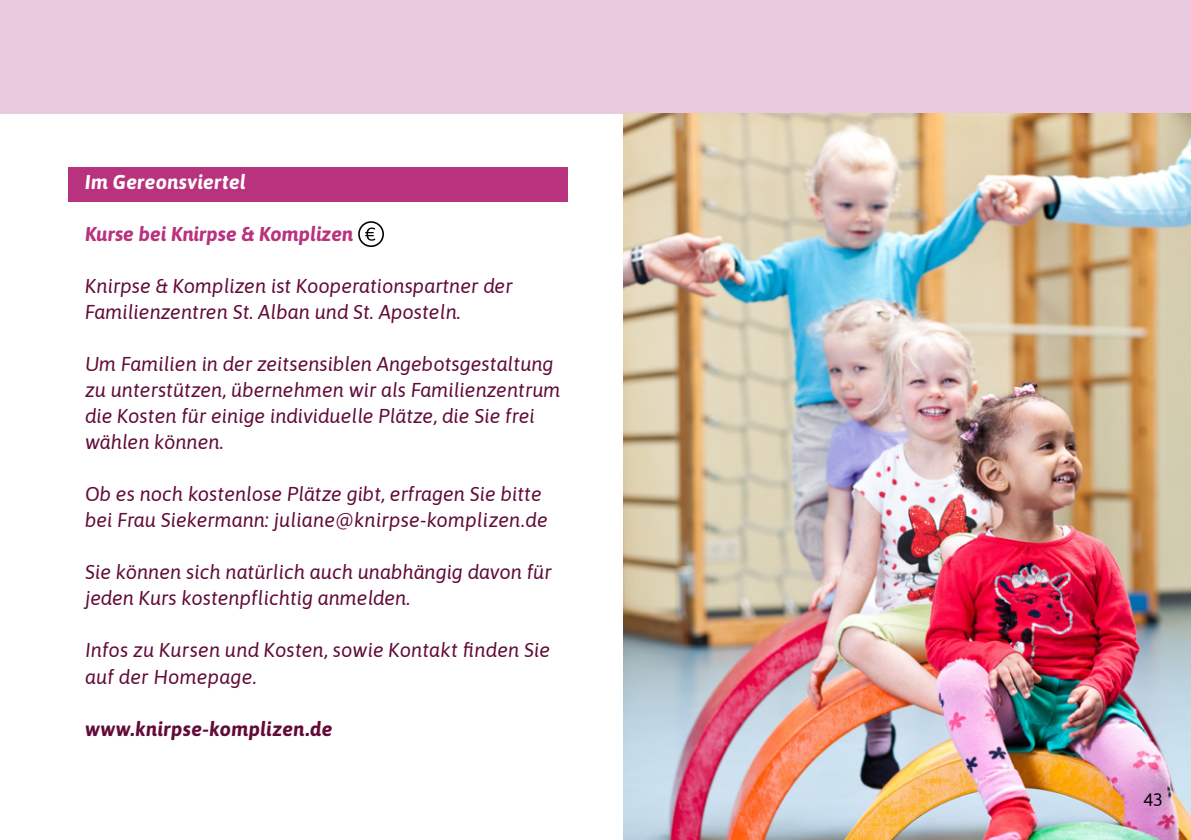
<style>
.page{position:relative;width:1191px;height:840px;background:#fff}
.page>*{position:absolute;margin:0;border:0;box-sizing:border-box;transform-origin:0 0}
.t1{font:italic 20px/26px "Asap";color:#620b38}
.t2{font:italic 700 20px "Asap";color:#b8327d}
.t3{font:italic 700 20px "Asap";letter-spacing:.015em;color:#620b38}
.t4{font:italic 700 20px "Asap";letter-spacing:.01em;color:#fff}
.t5{font:18px "Asap";color:#000}
</style>
<div class="page">
<div style="left:0;top:0;width:1191px;height:113px;background:#e8c9dd"></div>
<img style="left:624px;top:113px;width:567px;height:726px">
<div style="left:68px;top:167px;width:499px;height:34px;background:#b8327d"></div>
<svg style="left:365px;top:227px;width:10px;height:13px"></svg>
<div style="left:358px;top:221px;width:26px;height:26px;border:2px solid #000;border-radius:50%"></div>
<p class="t4" style="left:85px;top:168px;width:162px">Im Gereonsviertel</p>
<p class="t2" style="left:85px;top:220px;width:270px">Kurse bei Knirpse &amp; Komplizen</p>
<p class="t1" style="left:85px;top:272px;width:429px">Knirpse &amp; Komplizen ist Kooperationspartner der<br>Familienzentren St. Alban und St. Aposteln.</p>
<p class="t1" style="left:85px;top:350px;width:477px">Um Familien in der zeitsensiblen Angebotsgestaltung zu unterstützen, übernehmen wir als Familienzentrum die Kosten für einige individuelle Plätze, die Sie frei wählen können.</p>
<p class="t1" style="left:85px;top:480px;width:464px">Ob es noch kostenlose Plätze gibt, erfragen Sie bitte bei Frau Siekermann: juliane@knirpse-komplizen.de</p>
<p class="t1" style="left:85px;top:558px;width:468px">Sie können sich natürlich auch unabhängig davon für jeden Kurs kostenpflichtig anmelden.</p>
<p class="t1" style="left:85px;top:636px;width:467px">Infos zu Kursen und Kosten, sowie Kontakt finden Sie auf der Homepage.</p>
<p class="t3" style="left:85px;top:714px;width:249px">www.knirpse-komplizen.de</p>
<p class="t5" style="left:1143px;top:786px;width:21px">43</p>
</div>
